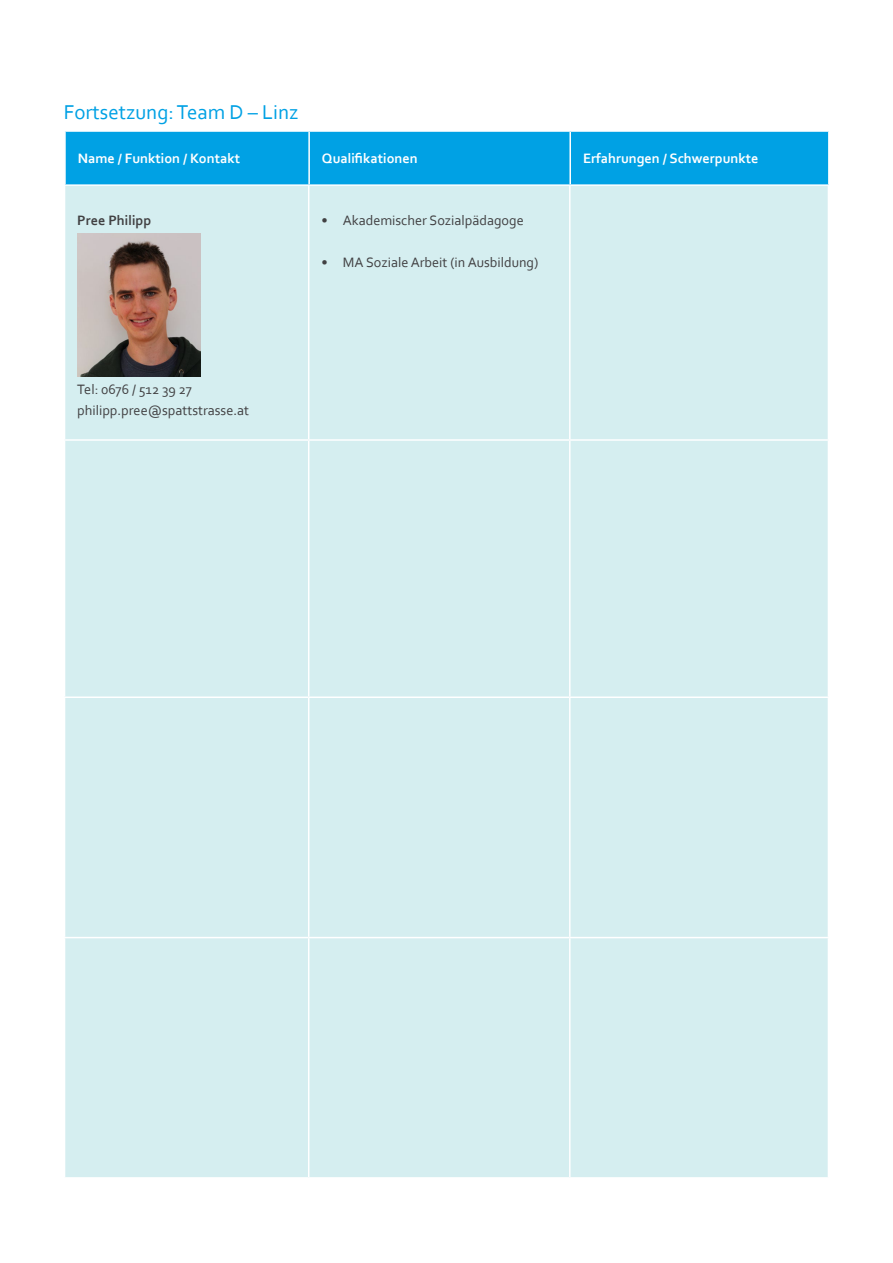
<style>
.page{position:relative;width:893px;height:1263px;background:#fff}
.page>*{position:absolute;margin:0;border:0;box-sizing:border-box;transform-origin:0 0}
.Zwischentitel{font:21px "Corbel";color:#00a1e4}
.Fliesstext{font:14.25px "Corbel";color:#414042}
.t1{font:700 14.25px "Corbel";color:#fff}
.Fliesstext-2{font:700 14.25px "Corbel";color:#414042}
</style>
<div class="page">
<div style="left:65px;top:186px;width:763px;height:991px;background:#d5eef0"></div>
<hr style="left:308px;top:183px;width:1px;height:256px;background:#fff">
<hr style="left:569px;top:183px;width:2px;height:256px;background:#fff">
<hr style="left:64px;top:439px;width:245px;height:2px;background:#fff">
<hr style="left:309px;top:439px;width:261px;height:2px;background:#fff">
<hr style="left:308px;top:441px;width:1px;height:255px;background:#fff">
<hr style="left:570px;top:439px;width:259px;height:2px;background:#fff">
<hr style="left:569px;top:441px;width:2px;height:255px;background:#fff">
<hr style="left:64px;top:696px;width:245px;height:2px;background:#fff">
<hr style="left:309px;top:696px;width:261px;height:2px;background:#fff">
<hr style="left:308px;top:698px;width:1px;height:239px;background:#fff">
<hr style="left:570px;top:696px;width:259px;height:2px;background:#fff">
<hr style="left:569px;top:698px;width:2px;height:239px;background:#fff">
<hr style="left:64px;top:937px;width:245px;height:1px;background:#fff">
<hr style="left:309px;top:937px;width:261px;height:1px;background:#fff">
<hr style="left:308px;top:938px;width:1px;height:239px;background:#fff">
<hr style="left:570px;top:937px;width:259px;height:1px;background:#fff">
<hr style="left:569px;top:938px;width:2px;height:239px;background:#fff">
<img style="left:77px;top:233px;width:124px;height:143px">
<div style="left:66px;top:132px;width:762px;height:52px;background:#00a1e4"></div>
<hr style="left:308px;top:132px;width:2px;height:52px;background:#fff">
<hr style="left:569px;top:132px;width:2px;height:52px;background:#fff">
<p class="Zwischentitel" style="left:64px;top:99px;width:236px">Fortsetzung: Team D – Linz</p>
<p class="t1" style="left:78px;top:150px;width:164px">Name / Funktion / Kontakt</p>
<p class="t1" style="left:322px;top:150px;width:97px">Qualifikationen</p>
<p class="t1" style="left:583px;top:150px;width:177px">Erfahrungen / Schwerpunkte</p>
<p class="Fliesstext-2" style="left:77px;top:211px;width:76px">Pree Philipp</p>
<p class="Fliesstext" style="left:77px;top:380px;width:116px">Tel: 0676 / 512 39 27</p>
<p class="Fliesstext" style="left:77px;top:402px;width:173px">philipp.pree@spattstrasse.at</p>
<p class="Fliesstext" style="left:321px;top:211px;width:204px">• Akademischer Sozialpädagoge</p>
<p class="Fliesstext" style="left:321px;top:254px;width:219px">• MA Soziale Arbeit (in Ausbildung)</p>
</div>
